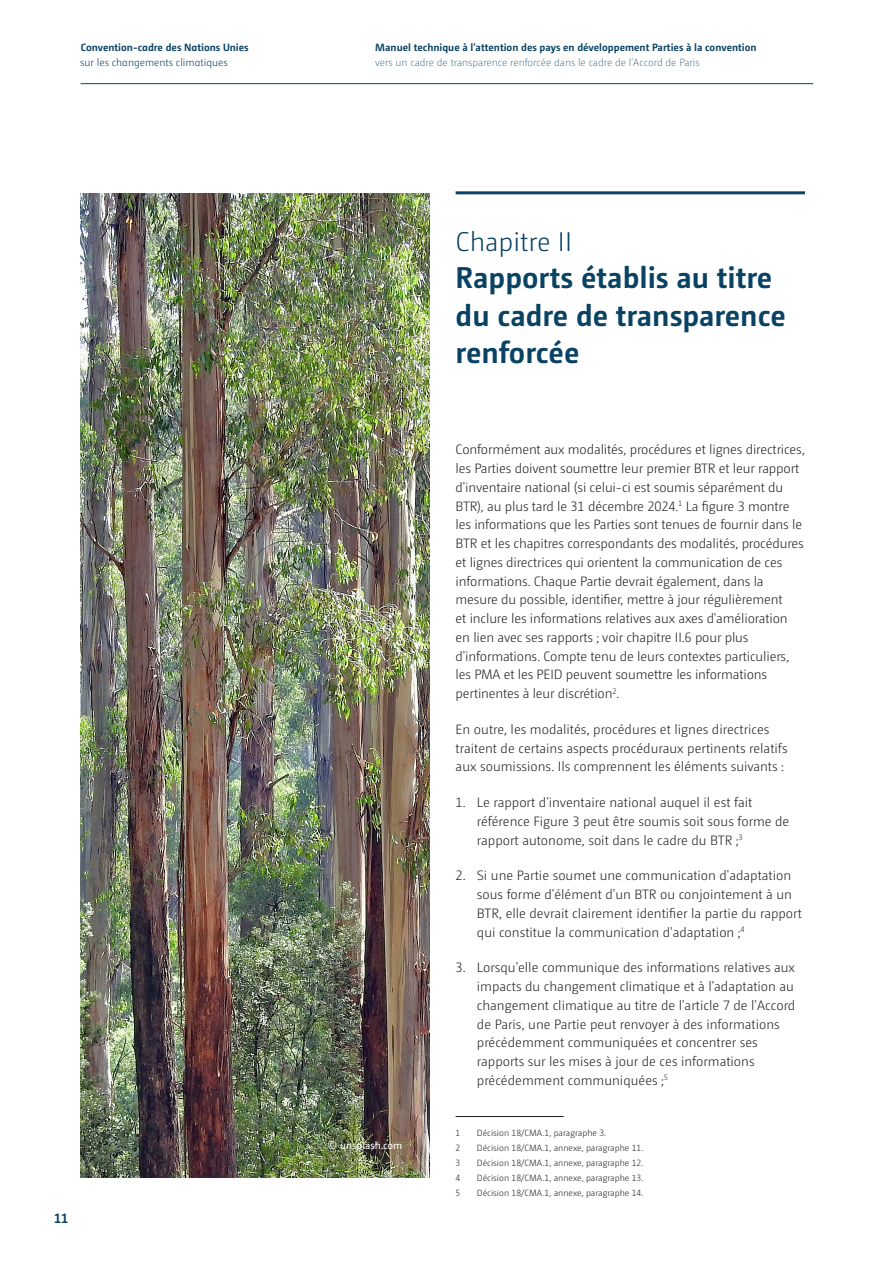
<style>
.page{position:relative;width:893px;height:1263px;background:#fff}
.page>*{position:absolute;margin:0;border:0;box-sizing:border-box;transform-origin:0 0}
.Head_1{font:700 30px/37.5px "Camingo Dos Pro";color:#094263}
.Head_1-2{font:300 27px "Camingo Dos Pro";color:#094263}
.Body{font:300 13.5px/18.8px "Camingo Dos Pro";letter-spacing:-.01em;color:#231f20}
.t1{font:700 13.5px "Camingo Dos Pro";color:#094263}
.t2{font:700 10.5px "Camingo Dos Pro";color:#094263}
.t3{font:200 10.5px "Camingo Dos Pro";color:#094263}
.t4{font:300 10.5px "Camingo Dos Pro";color:#094263}
.Body-2{font:10.5px "Camingo Dos Pro";color:#fff}
.Endnote{font:300 9px "Camingo Dos Pro";color:#231f20}
</style>
<div class="page">
<hr style="left:81px;top:83px;width:732px;height:1px;background:#094263">
<hr style="left:456px;top:191px;width:349px;height:3px;background:#094263">
<hr style="left:456px;top:1116px;width:108px;height:1px;background:#231f20">
<img style="left:81px;top:194px;width:349px;height:983px">
<p class="t2" style="left:81px;top:41px;width:170px">Convention-cadre des Nations Unies</p>
<p class="t4" style="left:80px;top:56px;width:149px">sur les changements climatiques</p>
<p class="t1" style="left:54px;top:1210px;width:16px">11</p>
<p class="t2" style="left:375px;top:41px;width:383px">Manuel technique à l'attention des pays en développement Parties à la convention</p>
<p class="t3" style="left:375px;top:57px;width:326px">vers un cadre de transparence renforcée dans le cadre de l'Accord de Paris</p>
<p class="Head_1-2" style="left:456px;top:226px;width:118px">Chapitre II</p>
<p class="Head_1" style="left:456px;top:259px;width:332px">Rapports établis au titre du cadre de transparence renforcée</p>
<p class="Body-2" style="left:328px;top:1139px;width:76px">© unsplash.com</p>
<p class="Body" style="left:456px;top:440px;width:351px">Conformément aux modalités, procédures et lignes directrices, les Parties doivent soumettre leur premier BTR et leur rapport d'inventaire national (si celui-ci est soumis séparément du BTR), au plus tard le 31 décembre 2024.<sup>1</sup> La figure 3 montre les informations que les Parties sont tenues de fournir dans le BTR et les chapitres correspondants des modalités, procédures et lignes directrices qui orientent la communication de ces informations. Chaque Partie devrait également, dans la mesure du possible, identifier, mettre à jour régulièrement<br>et inclure les informations relatives aux axes d'amélioration en lien avec ses rapports ; voir chapitre II.6 pour plus d'informations. Compte tenu de leurs contextes particuliers, les PMA et les PEID peuvent soumettre les informations pertinentes à leur discrétion<sup>2</sup>.</p>
<p class="Body" style="left:456px;top:720px;width:333px">En outre, les modalités, procédures et lignes directrices traitent de certains aspects procéduraux pertinents relatifs aux soumissions. Ils comprennent les éléments suivants :</p>
<p class="Body" style="left:477px;top:793px;width:314px;text-indent:-21px">1. Le rapport d'inventaire national auquel il est fait référence Figure 3 peut être soumis soit sous forme de rapport autonome, soit dans le cadre du BTR ;<sup>3</sup></p>
<p class="Body" style="left:477px;top:866px;width:327px;text-indent:-21px">2. Si une Partie soumet une communication d'adaptation sous forme d'élément d'un BTR ou conjointement à un BTR, elle devrait clairement identifier la partie du rapport qui constitue la communication d'adaptation ;<sup>4</sup></p>
<p class="Body" style="left:477px;top:958px;width:320px;text-indent:-21px">3. Lorsqu'elle communique des informations relatives aux impacts du changement climatique et à l'adaptation au changement climatique au titre de l'article 7 de l'Accord de Paris, une Partie peut renvoyer à des informations précédemment communiquées et concentrer ses rapports sur les mises à jour de ces informations précédemment communiquées ;<sup>5</sup></p>
<p class="Endnote" style="left:456px;top:1127px;width:6px">1</p>
<p class="Endnote" style="left:477px;top:1127px;width:131px">Décision 18/CMA.1, paragraphe 3.</p>
<p class="Endnote" style="left:456px;top:1142px;width:6px">2</p>
<p class="Endnote" style="left:477px;top:1142px;width:168px">Décision 18/CMA.1, annexe, paragraphe 11.</p>
<p class="Endnote" style="left:456px;top:1157px;width:6px">3</p>
<p class="Endnote" style="left:477px;top:1157px;width:168px">Décision 18/CMA.1, annexe, paragraphe 12.</p>
<p class="Endnote" style="left:456px;top:1173px;width:6px">4</p>
<p class="Endnote" style="left:477px;top:1173px;width:168px">Décision 18/CMA.1, annexe, paragraphe 13.</p>
<p class="Endnote" style="left:456px;top:1188px;width:6px">5</p>
<p class="Endnote" style="left:477px;top:1188px;width:168px">Décision 18/CMA.1, annexe, paragraphe 14.</p>
</div>
